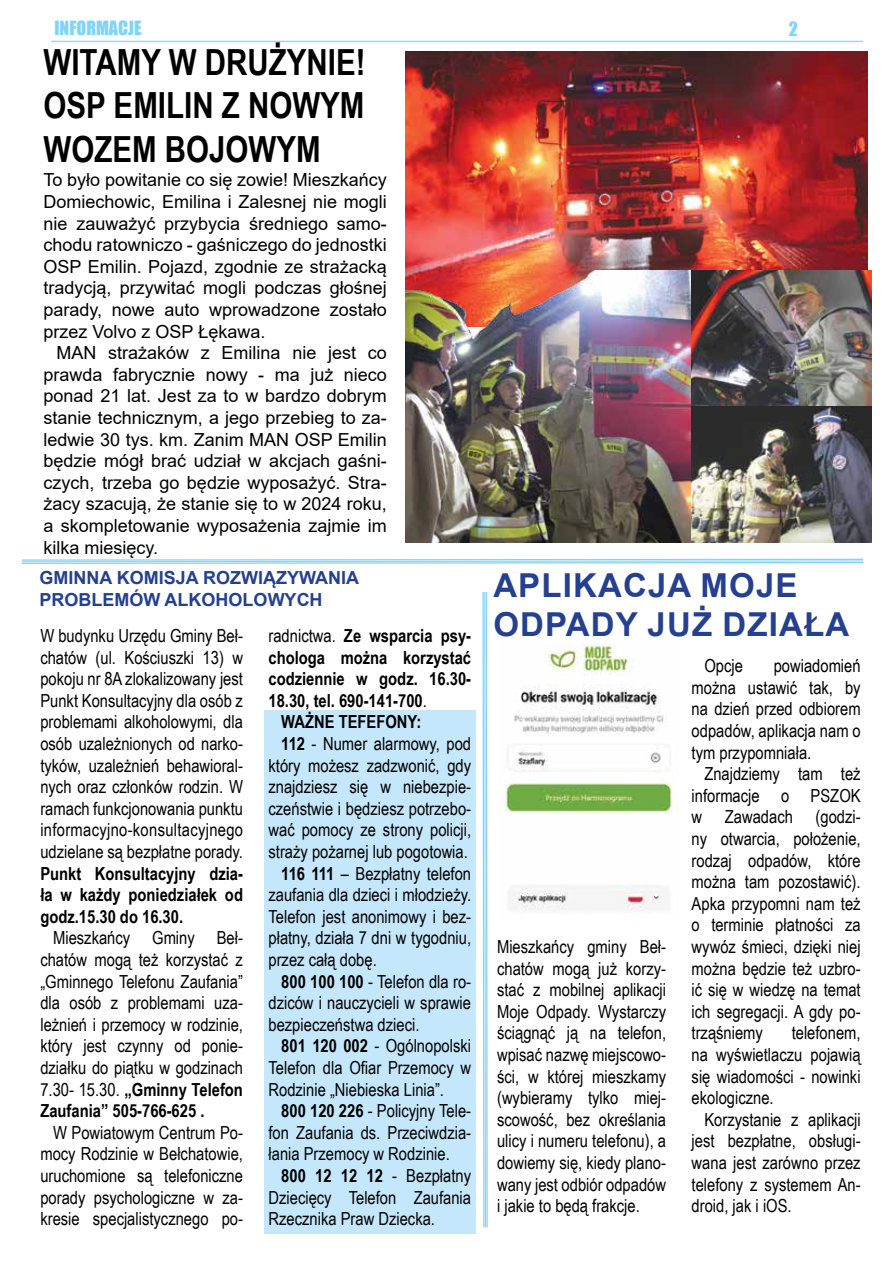
<style>
.page{position:relative;width:893px;height:1263px;background:#fff}
.page>*{position:absolute;margin:0;border:0;box-sizing:border-box;transform-origin:0 0}
.t1{font:700 36px/43.2px "Arial Narrow";color:#000}
.t2{font:700 33px/39.6px "Arial";letter-spacing:.035em;color:#25408f}
.t3{font:18px/21.6px "Arial Narrow";color:#000;text-align:justify}
.t4{font:18px/21.6px "Arial";color:#000;text-align:justify}
.t5{font:700 18px/21.6px "Arial Narrow";color:#000;text-align:justify}
.t6{font:700 18px/21.6px "Arial";color:#25408f}
.t7{font:18px "Impact";color:#81d4f7}
.s1{font-weight:700}
.s2{font-weight:400}
</style>
<div class="page">
<hr style="left:51px;top:41px;width:812px;height:1px;background:#94daf8">
<img style="left:405px;top:51px;width:462px;height:219px">
<svg style="left:22px;top:558px;width:842px;height:670px"></svg>
<img style="left:498px;top:643px;width:180px;height:274px">
<img style="left:405px;top:270px;width:287px;height:272px">
<img style="left:692px;top:270px;width:180px;height:272px">
<p class="t7" style="left:54px;top:14px;width:89px">INFORMACJE</p>
<p class="t7" style="left:789px;top:15px;width:11px">2</p>
<h1 class="t1" style="left:44px;top:39px;width:324px">Witamy w drużynie!<br>OSP Emi lin z nowym wozem bojowym</h1>
<p class="t4" style="left:44px;top:169px;width:345px">To było powitanie co się zowie! Mieszkańcy Domiechowic, Emilina i Zalesnej nie mogli nie zauważyć przybycia średniego samo&shy;chodu ratowniczo - gaśniczego do jednostki OSP Emilin. Pojazd, zgodnie ze strażacką tradycją, przywitać mogli podczas głośnej parady, nowe auto wprowadzone zostało przez Volvo z OSP Łękawa.</p>
<p class="t4" style="left:44px;top:342px;width:345px;text-indent:13px">MAN strażaków z Emilina nie jest co prawda fabrycznie nowy - ma już nieco ponad 21 lat. Jest za to w bardzo dobrym stanie technicznym, a jego przebieg to za&shy;ledwie 30 tys. km. Zanim MAN OSP Emilin będzie mógł brać udział w akcjach gaśni&shy;czych, trzeba go będzie wyposażyć. Stra&shy;żacy szacują, że stanie się to w 2024 roku, a skompletowanie wyposażenia zajmie im kilka miesięcy.</p>
<p class="t6" style="left:39px;top:567px;width:311px">GMINNA KOMISJA ROZWIĄZYWANIA<br>PROBLEMÓW ALKOHOLOWYCH</p>
<p class="t3" style="left:40px;top:624px;width:204px">W budynku Urzędu Gminy Beł&shy;chatów (ul. Kościuszki 13) w pokoju nr 8A zlokalizowany jest Punkt Konsultacyjny dla osób z problemami alkoholowymi, dla osób uzależnionych od narko&shy;tyków, uzależnień behawioral&shy;nych oraz członków rodzin. W ramach funkcjonowania punktu informacyjno-konsultacyjnego udzielane są bezpłatne porady.</p>
<p class="t5" style="left:40px;top:861px;width:204px">Punkt Konsultacyjny dzia&shy;ła w każdy poniedziałek od godz.15.30 do 16.30.</p>
<p class="t3" style="left:40px;top:926px;width:204px;text-indent:13px">Mieszkańcy Gminy Beł&shy;chatów mogą też korzystać z „Gminnego Telefonu Zaufania” dla osób z problemami uza&shy;leżnień i przemocy w rodzinie, który jest czynny od ponie&shy;działku do piątku w godzinach 7.30- 15.30. <span class="s1">„Gminny Telefon Zaufania” 505-766-625 .</span></p>
<p class="t3" style="left:40px;top:1121px;width:204px;text-indent:13px">W Powiatowym Centrum Po&shy;mocy Rodzinie w Bełchatowie, uruchomione są telefoniczne porady psychologiczne w za&shy;kresie specjalistycznego po-</p>
<p class="t5" style="left:269px;top:624px;width:204px"><span class="s2">radnictwa.</span> Ze wsparcia psy-</p>
<p class="t5" style="left:269px;top:645px;width:204px">chologa można korzystać</p>
<p class="t5" style="left:269px;top:667px;width:204px">codziennie w godz. 16.30-</p>
<p class="t5" style="left:269px;top:689px;width:160px">18.30, tel. 690-141-700<span class="s2">.</span></p>
<p class="t5" style="left:281px;top:710px;width:24px">WAŻNE</p>
<p class="t5" style="left:339px;top:710px;width:84px">TEFEFONY:</p>
<p class="t3" style="left:281px;top:732px;width:191px"><span class="s1">112</span> - Numer alarmowy, pod</p>
<p class="t3" style="left:269px;top:754px;width:204px">który możesz zadzwonić, gdy</p>
<p class="t3" style="left:269px;top:775px;width:204px">znajdziesz się w niebezpie-</p>
<p class="t3" style="left:269px;top:797px;width:204px">czeństwie i będziesz potrzebo-</p>
<p class="t3" style="left:269px;top:818px;width:204px">wać pomocy ze strony policji,</p>
<p class="t3" style="left:269px;top:840px;width:201px">straży pożarnej lub pogotowia.</p>
<p class="t3" style="left:281px;top:862px;width:191px"><span class="s1">116 111</span> – Bezpłatny telefon</p>
<p class="t3" style="left:269px;top:883px;width:204px">zaufania dla dzieci i młodzieży.</p>
<p class="t3" style="left:269px;top:905px;width:204px">Telefon jest anonimowy i bez-</p>
<p class="t3" style="left:269px;top:926px;width:204px">płatny, działa 7 dni w tygodniu,</p>
<p class="t3" style="left:269px;top:948px;width:110px">przez całą dobę.</p>
<p class="t3" style="left:281px;top:970px;width:191px"><span class="s1">800 100 100</span> - Telefon dla ro-</p>
<p class="t3" style="left:269px;top:991px;width:204px">dziców i nauczycieli w sprawie</p>
<p class="t3" style="left:269px;top:1013px;width:152px">bezpieczeństwa dzieci.</p>
<p class="t3" style="left:281px;top:1034px;width:191px"><span class="s1">801 120 002</span> - Ogólnopolski</p>
<p class="t3" style="left:269px;top:1056px;width:204px">Telefon dla Ofiar Przemocy w</p>
<p class="t3" style="left:269px;top:1078px;width:177px">Rodzinie „Niebieska Linia”.</p>
<p class="t3" style="left:281px;top:1099px;width:191px"><span class="s1">800 120 226</span> - Policyjny Tele-</p>
<p class="t3" style="left:269px;top:1121px;width:204px">fon Zaufania ds. Przeciwdzia-</p>
<p class="t3" style="left:269px;top:1142px;width:183px">łania Przemocy w Rodzinie.</p>
<p class="t3" style="left:281px;top:1164px;width:191px"><span class="s1">800 12 12 12</span> - Bezpłatny</p>
<p class="t3" style="left:269px;top:1186px;width:204px">Dziecięcy Telefon Zaufania</p>
<p class="t3" style="left:269px;top:1207px;width:168px">Rzecznika Praw Dziecka.</p>
<h2 class="t2" style="left:493px;top:565px;width:357px">APLIKACJA MOJE<br>ODPADY JUŻ DZIAŁA</h2>
<p class="t3" style="left:497px;top:935px;width:171px">Mieszkańcy gminy Beł&shy;chatów mogą już korzy&shy;stać z mobilnej aplikacji Moje Odpady. Wystarczy ściągnąć ją na telefon, wpisać nazwę miejscowo&shy;ści, w której mieszkamy (wybieramy tylko miej&shy;scowość, bez określania ulicy i numeru telefonu), a dowiemy się, kiedy plano&shy;wany jest odbiór odpadów i jakie to będą frakcje.</p>
<p class="t3" style="left:704px;top:654px;width:40px">Opcje</p>
<p class="t3" style="left:692px;top:654px;width:171px;text-indent:82px">powiadomień można ustawić tak, by na dzień przed odbiorem odpadów, aplikacja nam o tym przypomniała.</p>
<p class="t3" style="left:692px;top:762px;width:171px;text-indent:13px">Znajdziemy tam też informacje o PSZOK w</p>
<p class="t3" style="left:692px;top:806px;width:171px;text-indent:124px">(godzi&shy;ny otwarcia, położenie, rodzaj odpadów, które można tam pozostawić).<br>Apka przypomni nam też o terminie płatności za wywóz śmieci, dzięki niej można będzie też uzbro&shy;ić się w wiedzę na temat ich segregacji. A gdy po&shy;trząśniemy</p>
<p class="t3" style="left:725px;top:806px;width:70px">Zawadach</p>
<p class="t3" style="left:692px;top:1022px;width:171px;text-indent:100px">telefonem, na wyświetlaczu pojawią się wiadomości - nowinki ekologiczne.</p>
<p class="t3" style="left:692px;top:1108px;width:171px;text-indent:13px">Korzystanie z aplikacji jest bezpłatne, obsługi&shy;wana jest zarówno przez telefony z systemem An&shy;droid, jak i iOS.</p>
</div>
